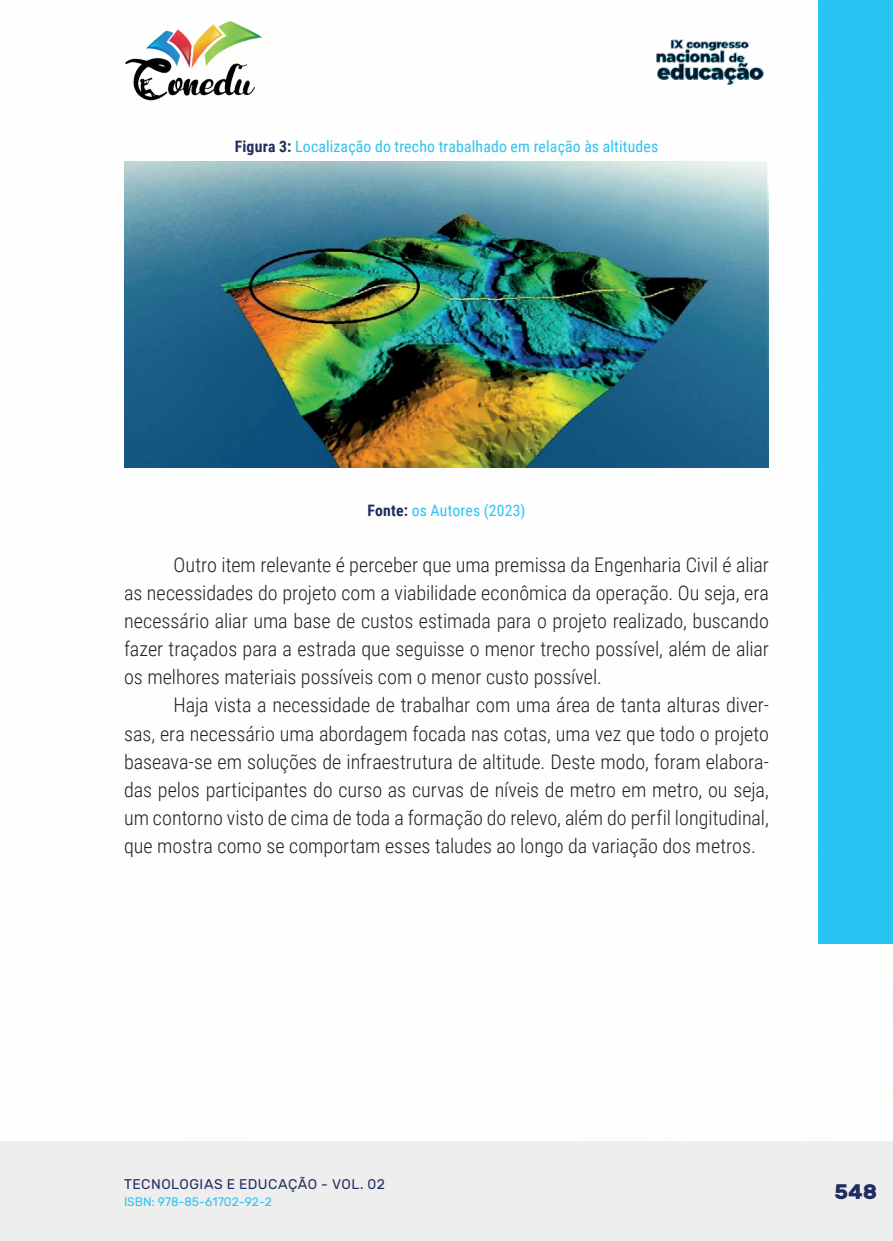
<style>
.page{position:relative;width:893px;height:1241px;background:#fff}
.page>*{position:absolute;margin:0;border:0;box-sizing:border-box;transform-origin:0 0}
.t1{font:700 21px "Rubik";color:#202d5e}
._9_CORPO{font:300 20.12px/28px "Roboto Condensed";color:#231f20;text-align:justify}
._14_LEGENDAS{font:15.75px "Roboto Condensed";letter-spacing:.01em;color:#29c4f3}
._15_FONTES{font:15.75px "Roboto Condensed";letter-spacing:.01em;color:#29c4f3}
.t2{font:14px "Rubik";letter-spacing:.035em;color:#202d5e}
.t3{font:12.25px "Rubik";color:#29c4f3}
.s1{font-weight:700;color:#202d5e}
</style>
<div class="page">
<div style="left:0;top:1141px;width:893px;height:99px;background:#eeeeef"></div>
<div style="left:819px;top:0;width:74px;height:943px;background:#29c4f3"></div>
<img style="left:125px;top:20px;width:137px;height:81px">
<img style="left:656px;top:39px;width:108px;height:46px">
<img style="left:124px;top:161px;width:645px;height:306px">
<p class="_14_LEGENDAS" style="left:235px;top:135px;width:425px"><span class="s1">Figura 3:</span> Localização do trecho trabalhado em relação às altitudes</p>
<p class="_15_FONTES" style="left:367px;top:499px;width:159px"><span class="s1">Fonte:</span> os Autores (2023)</p>
<p class="_9_CORPO" style="left:124px;top:550px;width:646px;text-indent:50px">Outro item relevante é perceber que uma premissa da Engenharia Civil é aliar as necessidades do projeto com a viabilidade econômica da operação. Ou seja, era necessário aliar uma base de custos estimada para o projeto realizado, buscando fazer traçados para a estrada que seguisse o menor trecho possível, além de aliar os melhores materiais possíveis com o menor custo possível.</p>
<p class="_9_CORPO" style="left:124px;top:690px;width:646px;text-indent:50px">Haja vista a necessidade de trabalhar com uma área de tanta alturas diver&shy;sas, era necessário uma abordagem focada nas cotas, uma vez que todo o projeto baseava-se em soluções de infraestrutura de altitude. Deste modo, foram elabora&shy;das pelos participantes do curso as curvas de níveis de metro em metro, ou seja, um contorno visto de cima de toda a formação do relevo, além do perfil longitudinal, que mostra como se comportam esses taludes ao longo da variação dos metros.</p>
<p class="t2" style="left:124px;top:1175px;width:263px">TECNOLOGIAS E EDUCAÇÃO - VOL. 02</p>
<p class="t3" style="left:124px;top:1194px;width:150px">ISBN: 978-85-61702-92-2</p>
<p class="t1" style="left:834px;top:1179px;width:44px">548</p>
</div>
